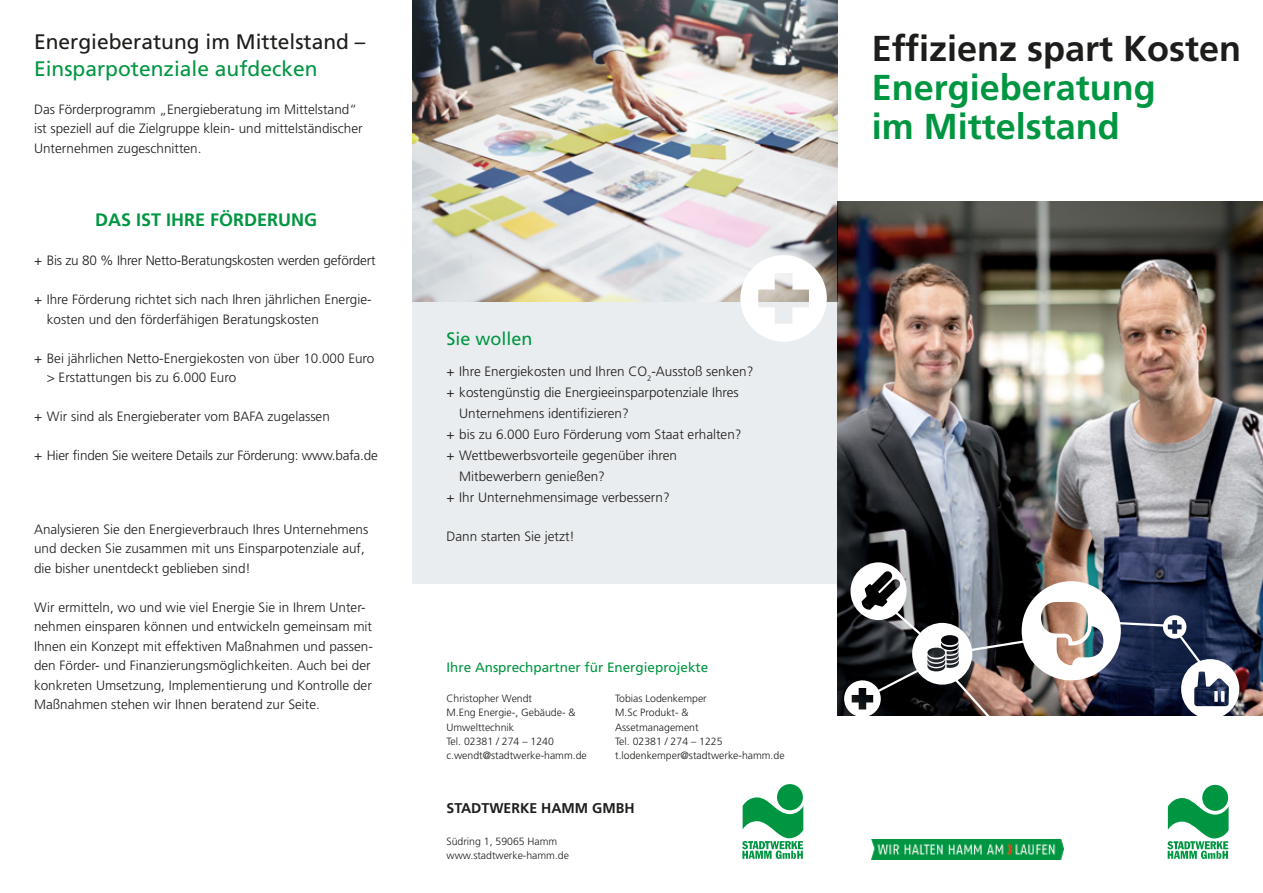
<style>
.page{position:relative;width:1263px;height:893px;background:#fff}
.page>*{position:absolute;margin:0;border:0;box-sizing:border-box;transform-origin:0 0}
.t1{font:700 36px/39px "Frutiger LT Std";color:#009641}
.t2{font:700 36px "Frutiger LT Std";color:#1d1d1b}
.t3{font:21px "Frutiger LT Std";color:#1d1d1b}
.t4{font:21px "Frutiger LT Std";color:#009641}
.t5{font:700 18px "Frutiger LT Std";color:#009641}
.t6{font:18px "Frutiger LT Std";color:#009641}
.t7{font:700 14.1px "Frutiger LT Std";color:#1d1d1b}
.t8{font:300 13.5px/19.5px "Frutiger LT Std";color:#1d1d1b}
.t9{font:13.5px "Frutiger LT Std";color:#009641}
.t10{font:300 10.5px/14.2px "Frutiger LT Std";color:#1d1d1b}
</style>
<div class="page">
<div style="left:412px;top:302px;width:426px;height:282px;background:#eaedef"></div>
<img style="left:872px;top:840px;width:191px;height:19px">
<img style="left:838px;top:202px;width:425px;height:513px">
<img style="left:412px;top:0;width:426px;height:302px">
<svg style="left:740px;top:255px;width:87px;height:87px"></svg>
<svg style="left:844px;top:562px;width:395px;height:154px"></svg>
<svg style="left:742px;top:797px;width:61px;height:62px"></svg>
<div style="left:777px;top:784px;width:26px;height:26px;background:#009641;border-radius:50%"></div>
<svg style="left:1167px;top:798px;width:61px;height:61px"></svg>
<div style="left:1202px;top:785px;width:26px;height:26px;background:#009641;border-radius:50%"></div>
<h2 class="t3" style="left:34px;top:29px;width:333px">Energieberatung im Mittelstand –</h2>
<h2 class="t4" style="left:34px;top:56px;width:285px">Einsparpotenziale aufdecken</h2>
<p class="t8" style="left:34px;top:99px;width:330px">Das Förderprogramm „Energieberatung im Mittelstand“ ist speziell auf die Zielgruppe klein- und mittelständischer<br>Unternehmen zugeschnitten.</p>
<h3 class="t5" style="left:95px;top:209px;width:224px">DAS IST IHRE FÖRDERUNG</h3>
<p class="t8" style="left:34px;top:251px;width:343px">+ Bis zu 80 % Ihrer Netto-Beratungskosten werden gefördert</p>
<p class="t8" style="left:47px;top:290px;width:326px;text-indent:-13px">+ Ihre Förderung richtet sich nach Ihren jährlichen Energie&shy;kosten und den förderfähigen Beratungskosten</p>
<p class="t8" style="left:47px;top:348px;width:329px;text-indent:-13px">+ Bei jährlichen Netto-Energiekosten von über 10.000 Euro &gt; Erstattungen bis zu 6.000 Euro</p>
<p class="t8" style="left:34px;top:407px;width:297px">+ Wir sind als Energieberater vom BAFA zugelassen</p>
<p class="t8" style="left:34px;top:446px;width:345px">+ Hier finden Sie weitere Details zur Förderung: www.bafa.de</p>
<p class="t8" style="left:34px;top:519px;width:336px">Analysieren Sie den Energieverbrauch Ihres Unternehmens und decken Sie zusammen mit uns Einsparpotenziale auf, die bisher unentdeckt geblieben sind!</p>
<p class="t8" style="left:34px;top:597px;width:340px">Wir ermitteln, wo und wie viel Energie Sie in Ihrem Unter&shy;nehmen einsparen können und entwickeln gemeinsam mit Ihnen ein Konzept mit effektiven Maßnahmen und passen&shy;den Förder- und Finanzierungsmöglichkeiten. Auch bei der konkreten Umsetzung, Implementierung und Kontrolle der Maßnahmen stehen wir Ihnen beratend zur Seite.</p>
<h3 class="t6" style="left:446px;top:328px;width:88px">Sie wollen</h3>
<p class="t8" style="left:446px;top:362px;width:308px">+ Ihre Energiekosten und Ihren CO<sub>2</sub>-Ausstoß senken?</p>
<p class="t8" style="left:446px;top:383px;width:294px">+ kostengünstig die Energieeinsparpotenziale Ihres</p>
<p class="t8" style="left:459px;top:404px;width:171px">Unternehmens identifizieren?</p>
<p class="t8" style="left:446px;top:425px;width:297px">+ bis zu 6.000 Euro Förderung vom Staat erhalten?</p>
<p class="t8" style="left:446px;top:446px;width:232px">+ Wettbewerbsvorteile gegenüber ihren</p>
<p class="t8" style="left:459px;top:467px;width:147px">Mitbewerbern genießen?</p>
<p class="t8" style="left:446px;top:488px;width:225px">+ Ihr Unternehmensimage verbessern?</p>
<p class="t8" style="left:446px;top:527px;width:130px">Dann starten Sie jetzt!</p>
<p class="t9" style="left:446px;top:659px;width:263px">Ihre Ansprechpartner für Energieprojekte</p>
<p class="t10" style="left:615px;top:691px;width:171px">Tobias Lodenkemper<br>M.Sc Produkt- &amp;<br>Assetmanagement<br>Tel. 02381 / 274 – 1225 t.lodenkemper@stadtwerke-hamm.de</p>
<p class="t10" style="left:446px;top:691px;width:142px">Christopher Wendt<br>M.Eng Energie-, Gebäude- &amp;<br>Umwelttechnik<br>Tel. 02381 / 274 – 1240 c.wendt@stadtwerke-hamm.de</p>
<p class="t7" style="left:446px;top:800px;width:190px">STADTWERKE HAMM GMBH</p>
<p class="t10" style="left:446px;top:834px;width:124px">Südring 1, 59065 Hamm www.stadtwerke-hamm.de</p>
<h1 class="t2" style="left:872px;top:27px;width:371px">Effizienz spart Kosten</h1>
<h1 class="t1" style="left:872px;top:68px;width:286px">Energieberatung im Mittelstand</h1>
</div>
